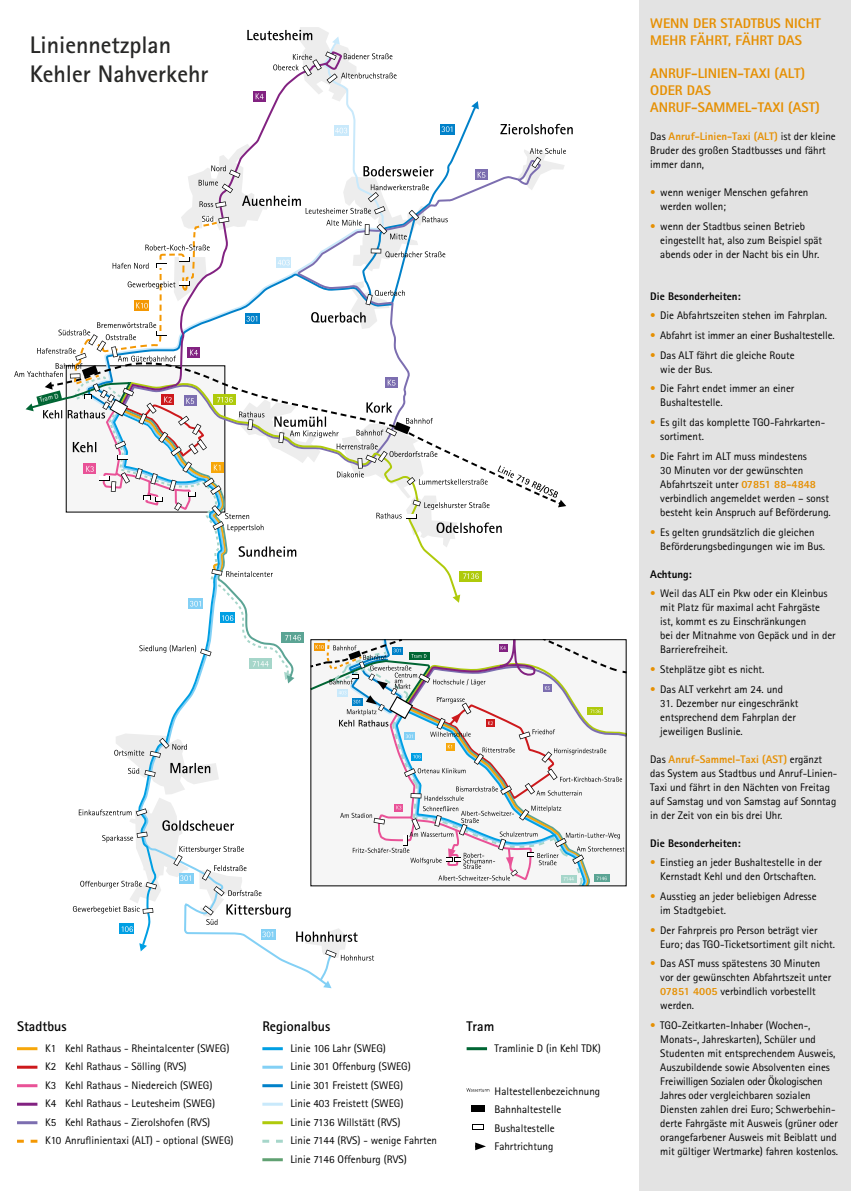
<style>
.page{position:relative;width:851px;height:1191px;background:#fff}
.page>*{position:absolute;margin:0;border:0;box-sizing:border-box;transform-origin:0 0}
.t1{font:700 24px/28.8px "Agfa Rotis Sans Serif";color:#282827}
.t2{font:800 14px/16.8px "Agfa Rotis Sans Serif";color:#e69003}
.t3{font:700 14px "Agfa Rotis Sans Serif";color:#000}
.t4{font:11px/14px "Agfa Rotis Sans Serif";color:#000}
.t5{font:800 11px "Agfa Rotis Sans Serif";color:#000}
.t6{font:7px "Agfa Rotis Sans Serif";color:#fff}
.s1{font-weight:800;color:#e69003}
.s2{color:#e69003}
</style>
<div class="page">
<div style="left:638px;top:0;width:212px;height:1191px;background:#e3e3e3"></div>
<hr style="left:17px;top:1047px;width:20px;height:3px;background:#f7a70a">
<hr style="left:17px;top:1065px;width:20px;height:3px;background:#cd191c">
<hr style="left:17px;top:1084px;width:20px;height:3px;background:#e95297">
<hr style="left:17px;top:1102px;width:20px;height:3px;background:#822281">
<hr style="left:17px;top:1121px;width:20px;height:3px;background:#7c6eb0">
<svg style="left:17px;top:1139px;width:20px;height:3px"></svg>
<hr style="left:262px;top:1047px;width:21px;height:3px;background:#009fe3">
<hr style="left:262px;top:1065px;width:21px;height:3px;background:#83d0f5">
<hr style="left:262px;top:1084px;width:21px;height:3px;background:#0081c9">
<hr style="left:262px;top:1102px;width:21px;height:3px;background:#c9e9fb">
<hr style="left:262px;top:1121px;width:21px;height:3px;background:#afca0b">
<svg style="left:262px;top:1139px;width:21px;height:3px"></svg>
<hr style="left:262px;top:1158px;width:21px;height:3px;background:#60a172">
<hr style="left:466px;top:1047px;width:21px;height:3px;background:#006533">
<svg style="left:475px;top:1142px;width:11px;height:8px"></svg>
<svg style="left:466px;top:1088px;width:23px;height:3px"></svg>
<div style="left:471px;top:1105px;width:14px;height:6px;background:#000"></div>
<svg style="left:329px;top:639px;width:297px;height:247px"></svg>
<svg style="left:452px;top:594px;width:8px;height:9px"></svg>
<svg style="left:500px;top:124px;width:72px;height:10px"></svg>
<div style="left:459px;top:571px;width:23px;height:10px;background:#afca0b"></div>
<div style="left:253px;top:91px;width:12px;height:11px;background:#822281"></div>
<svg style="left:247px;top:27px;width:149px;height:74px"></svg>
<svg style="left:440px;top:124px;width:15px;height:10px"></svg>
<svg style="left:441px;top:126px;width:11px;height:6px"></svg>
<div style="left:334px;top:125px;width:14px;height:11px;background:#c9e9fb"></div>
<svg style="left:335px;top:128px;width:12px;height:5px"></svg>
<svg style="left:139px;top:581px;width:190px;height:387px"></svg>
<svg style="left:139px;top:579px;width:84px;height:367px"></svg>
<svg style="left:296px;top:928px;width:78px;height:60px"></svg>
<svg style="left:73px;top:733px;width:217px;height:204px"></svg>
<svg style="left:139px;top:645px;width:72px;height:11px"></svg>
<svg style="left:14px;top:144px;width:552px;height:435px"></svg>
<h1 class="t1" style="left:30px;top:30px;width:180px">Liniennetzplan<br>Kehler Nahverkehr</h1>
<p class="t6" style="left:39px;top:396px;width:21px;rotate:-15deg">Tram D</p>
<p class="t3" style="left:17px;top:1017px;width:51px">Stadtbus</p>
<p class="t4" style="left:45px;top:1038px;width:190px;line-height:18.5px">K1 Kehl Rathaus - Rheintalcenter (SWEG)<br>K2 Kehl Rathaus - Sölling (RVS)<br>K3 Kehl Rathaus - Niedereich (SWEG)<br>K4 Kehl Rathaus - Leutesheim (SWEG)<br>K5 Kehl Rathaus - Zierolshofen (RVS)<br>K10 Anruflinientaxi (ALT) - optional (SWEG)</p>
<p class="t3" style="left:262px;top:1017px;width:69px">Regionalbus</p>
<p class="t4" style="left:290px;top:1038px;width:148px;line-height:18.5px">Linie 106 Lahr (SWEG)<br>Linie 301 Offenburg (SWEG)<br>Linie 301 Freistett (SWEG)<br>Linie 403 Freistett (SWEG)<br>Linie 7136 Willstätt (RVS)<br>Linie 7144 (RVS) - wenige Fahrten<br>Linie 7146 Offenburg (RVS)</p>
<p class="t3" style="left:466px;top:1017px;width:29px">Tram</p>
<p class="t4" style="left:494px;top:1040px;width:108px">Tramlinie D (in Kehl TDK)</p>
<p class="t4" style="left:494px;top:1081px;width:107px;line-height:18.5px">Haltestellenbezeichnung<br>Bahnhaltestelle<br>Bushaltestelle<br>Fahrtrichtung</p>
<p class="t2" style="left:650px;top:15px;width:172px">WENN DER STADTBUS NICHT<br>MEHR FÄHRT, FÄHRT DAS</p>
<p class="t2" style="left:650px;top:65px;width:171px">ANRUF-LINIEN-TAXI (ALT)<br>ODER DAS<br>ANRUF-SAMMEL-TAXI (AST)</p>
<p class="t4" style="left:650px;top:129px;width:187px">Das <span class="s1">Anruf-Linien-Taxi (ALT)</span> ist der kleine<br>Bruder des großen Stadtbusses und fährt immer dann,</p>
<p class="t4" style="left:660px;top:185px;width:150px;text-indent:-10px"><span class="s2">•</span> wenn weniger Menschen gefahren werden wollen;</p>
<p class="t4" style="left:660px;top:219px;width:163px;text-indent:-10px"><span class="s2">•</span> wenn der Stadtbus seinen Betrieb eingestellt hat, also zum Beispiel spät abends oder in der Nacht bis ein Uhr.</p>
<p class="t5" style="left:650px;top:289px;width:92px">Die Besonderheiten:</p>
<p class="t4" style="left:650px;top:309px;width:178px"><span class="s2">•</span> Die Abfahrtszeiten stehen im Fahrplan.</p>
<p class="t4" style="left:650px;top:328px;width:186px"><span class="s2">•</span> Abfahrt ist immer an einer Bushaltestelle.</p>
<p class="t4" style="left:660px;top:348px;width:136px;text-indent:-10px"><span class="s2">•</span> Das ALT fährt die gleiche Route wie der Bus.</p>
<p class="t4" style="left:660px;top:382px;width:136px;text-indent:-10px"><span class="s2">•</span> Die Fahrt endet immer an einer<br>Bushaltestelle.</p>
<p class="t4" style="left:660px;top:415px;width:166px;text-indent:-10px"><span class="s2">•</span> Es gilt das komplette TGO-Fahrkarten&shy;sortiment.</p>
<p class="t4" style="left:660px;top:449px;width:172px;text-indent:-10px"><span class="s2">•</span> Die Fahrt im ALT muss mindestens<br>30 Minuten vor der gewünschten Abfahrtszeit unter <span class="s1">07851 88-4848 </span>verbindlich angemeldet werden – sonst besteht kein Anspruch auf Beförderung.</p>
<p class="t4" style="left:660px;top:525px;width:166px;text-indent:-10px"><span class="s2">•</span> Es gelten grundsätzlich die gleichen<br>Beförderungsbedingungen wie im Bus.</p>
<p class="t5" style="left:650px;top:567px;width:43px">Achtung:</p>
<p class="t4" style="left:660px;top:586px;width:177px;text-indent:-10px"><span class="s2">•</span> Weil das ALT ein Pkw oder ein Kleinbus mit Platz für maximal acht Fahrgäste<br>ist, kommt es zu Einschränkungen<br>bei der Mitnahme von Gepäck und in der<br>Barrierefreiheit.</p>
<p class="t4" style="left:650px;top:662px;width:116px"><span class="s2">•</span> Stehplätze gibt es nicht.</p>
<p class="t4" style="left:650px;top:682px;width:134px"><span class="s2">•</span> Das ALT verkehrt am 24. und</p>
<p class="t4" style="left:660px;top:696px;width:140px">31. Dezember nur eingeschränkt entsprechend dem Fahrplan der jeweiligen Buslinie.</p>
<p class="t4" style="left:650px;top:752px;width:188px">Das <span class="s1">Anruf-Sammel-Taxi (AST)</span> ergänzt das System aus Stadtbus und Anruf-Linien-Taxi und fährt in den Nächten von Freitag auf Samstag und von Samstag auf Sonntag in der Zeit von ein bis drei Uhr.</p>
<p class="t5" style="left:650px;top:836px;width:92px">Die Besonderheiten:</p>
<p class="t4" style="left:650px;top:855px;width:173px;text-align:center"><span class="s2">•</span> Einstieg an jeder Bushaltestelle in der<br>Kernstadt Kehl und den Ortschaften.</p>
<p class="t4" style="left:660px;top:889px;width:158px;text-indent:-10px"><span class="s2">•</span> Ausstieg an jeder beliebigen Adresse im Stadtgebiet.</p>
<p class="t4" style="left:660px;top:923px;width:176px;text-indent:-10px"><span class="s2">•</span> Der Fahrpreis pro Person beträgt vier<br>Euro; das TGO-Ticketsortiment gilt nicht.</p>
<p class="t4" style="left:660px;top:956px;width:172px;text-indent:-10px"><span class="s2">•</span> Das AST muss spätestens 30 Minuten vor der gewünschten Abfahrtszeit unter<br><span class="s1">07851 4005</span> verbindlich vorbestellt werden.</p>
<p class="t4" style="left:660px;top:1018px;width:179px;text-indent:-10px"><span class="s2">•</span> TGO-Zeitkarten-Inhaber (Wochen-, Monats-, Jahreskarten), Schüler und Studenten mit entsprechendem Ausweis, Auszubildende sowie Absolventen eines Freiwilligen Sozialen oder Ökologischen Jahres oder vergleichbaren sozialen Diensten zahlen drei Euro; Schwerbehin&shy;derte Fahrgäste mit Ausweis (grüner oder orangefarbener Ausweis mit Beiblatt und mit gültiger Wertmarke) fahren kostenlos.</p>
</div>
